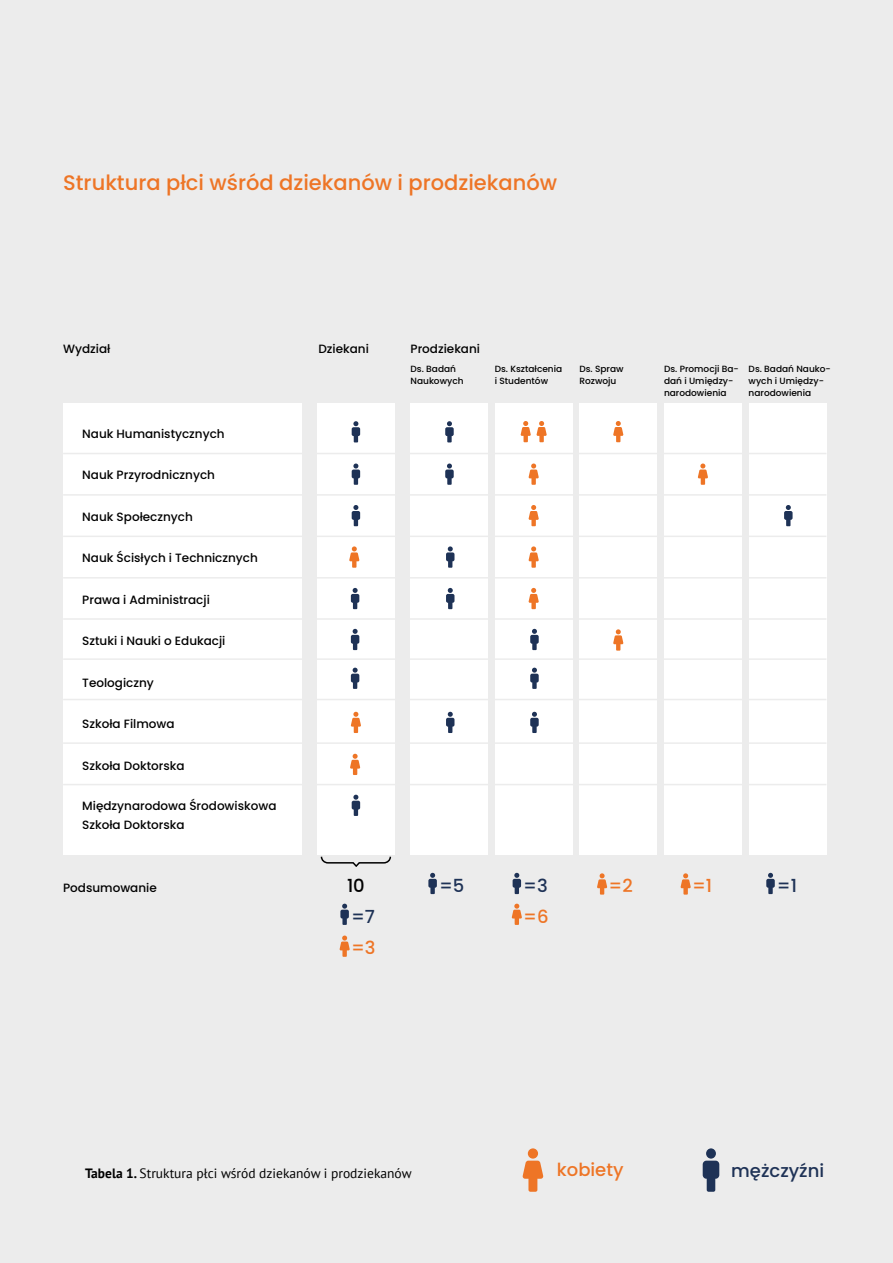
<style>
.page{position:relative;width:893px;height:1263px;background:#ececec}
.page>*{position:absolute;margin:0;border:0;box-sizing:border-box;transform-origin:0 0}
.t1{font:500 21px "Poppins";color:#ee7526}
.t2{font:500 18px "Poppins";color:#1e3256}
.t3{font:500 18px "Poppins";color:#ee7526}
.t4{font:500 18px "Poppins";color:#000}
.t5{font:13.5px "PT Sans";color:#000}
.t6{font:500 12px/19.5px "Poppins";color:#000}
.t7{font:500 9px/12px "Poppins";color:#000}
.s1{font-weight:700}
</style>
<div class="page">
<div style="left:63px;top:404px;width:238px;height:451px;background:#fff"></div>
<div style="left:317px;top:404px;width:78px;height:451px;background:#fff"></div>
<svg style="left:352px;top:421px;width:8px;height:21px"></svg>
<svg style="left:351px;top:712px;width:10px;height:21px"></svg>
<svg style="left:352px;top:463px;width:8px;height:22px"></svg>
<svg style="left:352px;top:505px;width:8px;height:21px"></svg>
<svg style="left:351px;top:588px;width:8px;height:21px"></svg>
<svg style="left:351px;top:629px;width:8px;height:21px"></svg>
<svg style="left:351px;top:668px;width:8px;height:21px"></svg>
<svg style="left:349px;top:546px;width:10px;height:22px"></svg>
<svg style="left:350px;top:754px;width:10px;height:21px"></svg>
<svg style="left:352px;top:795px;width:8px;height:21px"></svg>
<div style="left:411px;top:404px;width:77px;height:451px;background:#fff"></div>
<svg style="left:445px;top:421px;width:9px;height:21px"></svg>
<svg style="left:445px;top:463px;width:9px;height:22px"></svg>
<svg style="left:446px;top:588px;width:8px;height:21px"></svg>
<svg style="left:446px;top:546px;width:8px;height:22px"></svg>
<svg style="left:446px;top:712px;width:8px;height:21px"></svg>
<div style="left:495px;top:404px;width:78px;height:451px;background:#fff"></div>
<svg style="left:530px;top:712px;width:9px;height:21px"></svg>
<svg style="left:528px;top:463px;width:11px;height:22px"></svg>
<svg style="left:528px;top:505px;width:11px;height:21px"></svg>
<svg style="left:528px;top:546px;width:11px;height:22px"></svg>
<svg style="left:528px;top:588px;width:11px;height:21px"></svg>
<svg style="left:530px;top:668px;width:9px;height:21px"></svg>
<svg style="left:530px;top:629px;width:9px;height:21px"></svg>
<div style="left:579px;top:404px;width:78px;height:451px;background:#fff"></div>
<svg style="left:613px;top:421px;width:10px;height:21px"></svg>
<svg style="left:613px;top:629px;width:10px;height:22px"></svg>
<svg style="left:520px;top:421px;width:27px;height:21px"></svg>
<div style="left:664px;top:404px;width:78px;height:451px;background:#fff"></div>
<svg style="left:698px;top:463px;width:10px;height:22px"></svg>
<div style="left:749px;top:404px;width:77px;height:451px;background:#fff"></div>
<svg style="left:784px;top:505px;width:9px;height:21px"></svg>
<svg style="left:428px;top:873px;width:9px;height:21px"></svg>
<svg style="left:513px;top:873px;width:8px;height:21px"></svg>
<svg style="left:512px;top:904px;width:10px;height:21px"></svg>
<svg style="left:597px;top:873px;width:10px;height:22px"></svg>
<svg style="left:680px;top:873px;width:11px;height:22px"></svg>
<svg style="left:766px;top:873px;width:9px;height:21px"></svg>
<hr style="left:63px;top:453px;width:763px;height:1px;background:#ececec">
<hr style="left:63px;top:494px;width:763px;height:2px;background:#ececec">
<hr style="left:63px;top:536px;width:763px;height:1px;background:#ececec">
<hr style="left:63px;top:577px;width:763px;height:1px;background:#ececec">
<hr style="left:63px;top:618px;width:763px;height:2px;background:#ececec">
<hr style="left:63px;top:658px;width:763px;height:2px;background:#ececec">
<hr style="left:63px;top:699px;width:763px;height:1px;background:#ececec">
<hr style="left:63px;top:742px;width:763px;height:2px;background:#ececec">
<hr style="left:63px;top:784px;width:763px;height:1px;background:#ececec">
<svg style="left:321px;top:857px;width:70px;height:9px"></svg>
<svg style="left:522px;top:1161px;width:21px;height:31px"></svg>
<div style="left:528px;top:1148px;width:10px;height:10px;background:#ee7526;border-radius:50%"></div>
<svg style="left:703px;top:1161px;width:16px;height:31px"></svg>
<div style="left:706px;top:1148px;width:10px;height:10px;background:#1e3256;border-radius:50%"></div>
<svg style="left:340px;top:904px;width:9px;height:21px"></svg>
<svg style="left:339px;top:935px;width:11px;height:22px"></svg>
<h1 class="t1" style="left:63px;top:170px;width:495px">Struktura płci wśród dziekanów i prodziekanów</h1>
<p class="t6" style="left:63px;top:339px;width:49px">Wydział</p>
<p class="t6" style="left:318px;top:339px;width:52px">Dziekani</p>
<p class="t6" style="left:411px;top:339px;width:71px">Prodziekani</p>
<p class="t6" style="left:82px;top:424px;width:144px">Nauk Humanistycznych</p>
<p class="t6" style="left:82px;top:465px;width:134px">Nauk Przyrodnicznych</p>
<p class="t6" style="left:82px;top:507px;width:112px">Nauk Społecznych</p>
<p class="t6" style="left:82px;top:548px;width:177px">Nauk Ścisłych i Technicznych</p>
<p class="t6" style="left:82px;top:590px;width:129px">Prawa i Administracji</p>
<p class="t6" style="left:82px;top:631px;width:145px">Sztuki i Nauki o Edukacji</p>
<p class="t6" style="left:82px;top:673px;width:73px">Teologiczny</p>
<p class="t6" style="left:82px;top:714px;width:94px">Szkoła Filmowa</p>
<p class="t6" style="left:82px;top:756px;width:104px">Szkoła Doktorska</p>
<p class="t6" style="left:82px;top:796px;width:196px">Międzynarodowa Środowiskowa<br>Szkoła Doktorska</p>
<p class="t6" style="left:63px;top:878px;width:95px">Podsumowanie</p>
<p class="t7" style="left:411px;top:363px;width:55px">Ds. Badań<br>Naukowych</p>
<p class="t7" style="left:495px;top:363px;width:69px">Ds. Kształcenia i Studentów</p>
<p class="t7" style="left:579px;top:363px;width:46px">Ds. Spraw<br>Rozwoju</p>
<p class="t7" style="left:664px;top:363px;width:76px">Ds. Promocji Ba&shy;dań i Umiędzy&shy;narodowienia</p>
<p class="t7" style="left:749px;top:363px;width:84px">Ds. Badań Nauko&shy;wych i Umiędzy&shy;narodowienia</p>
<h2 class="t4" style="left:347px;top:875px;width:19px">10</h2>
<h2 class="t2" style="left:439px;top:875px;width:27px">=5</h2>
<h2 class="t2" style="left:523px;top:875px;width:26px">=3</h2>
<h2 class="t3" style="left:523px;top:906px;width:27px">=6</h2>
<h2 class="t2" style="left:351px;top:906px;width:26px">=7</h2>
<h2 class="t3" style="left:351px;top:938px;width:26px">=3</h2>
<h2 class="t3" style="left:608px;top:875px;width:26px">=2</h2>
<h2 class="t3" style="left:692px;top:875px;width:22px">=1</h2>
<h2 class="t2" style="left:777px;top:875px;width:22px">=1</h2>
<p class="t5" style="left:85px;top:1164px;width:328px"><span class="s1">Tabela 1.</span> Struktura płci wśród dziekanów i prodziekanów</p>
<h2 class="t3" style="left:557px;top:1159px;width:68px">kobiety</h2>
<h2 class="t2" style="left:731px;top:1160px;width:94px">mężczyźni</h2>
</div>
